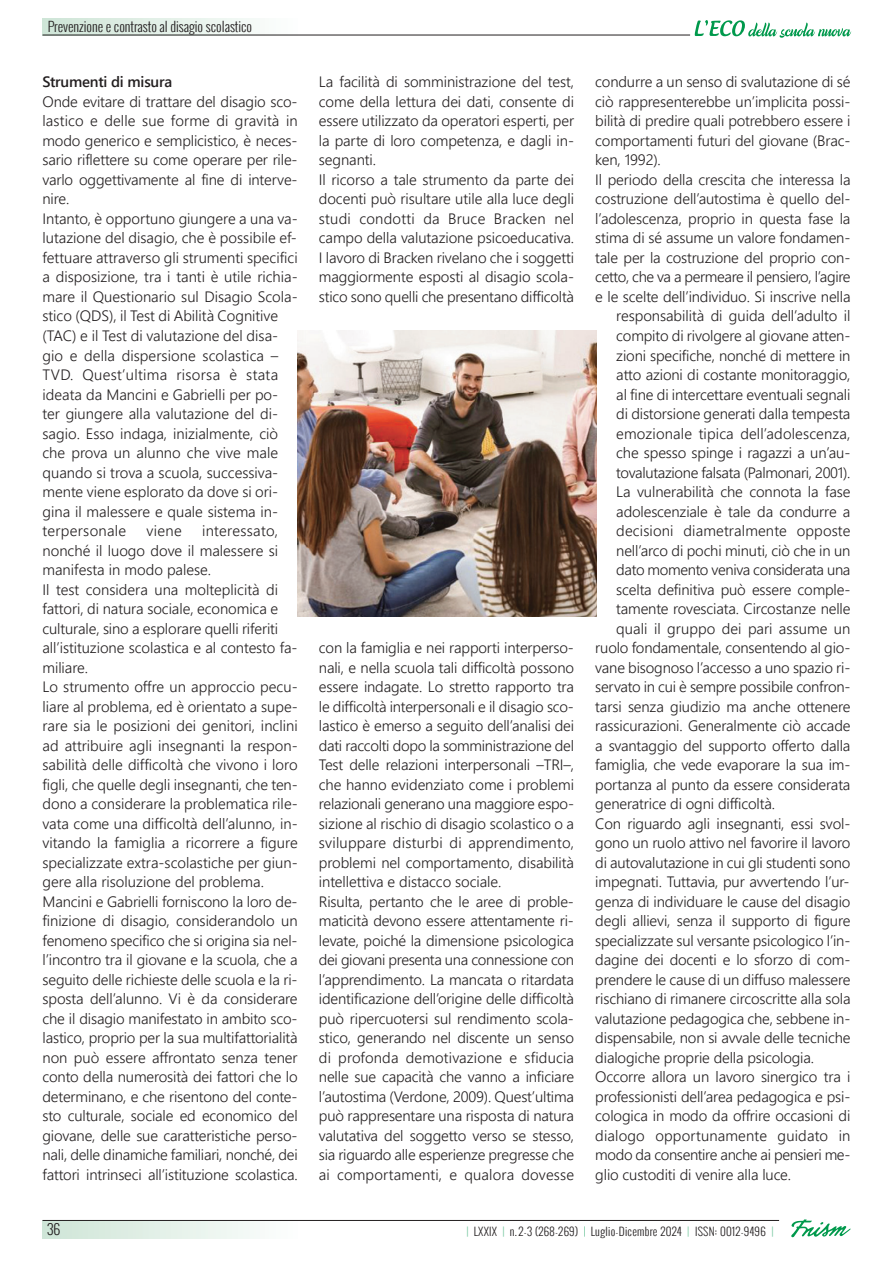
<style>
.page{position:relative;width:893px;height:1263px;background:#fff}
.page>*{position:absolute;margin:0;border:0;box-sizing:border-box;transform-origin:0 0}
.t1{font:300 15px/19.5px "Segoe UI";letter-spacing:-.01em;color:#231f20;text-align:justify}
.t2{font:300 15px "Segoe UI";letter-spacing:.01em;color:#231f20}
.t3{font:600 15px "Segoe UI";letter-spacing:-.015em;color:#231f20}
.t4{font:300 14.25px "Oswald";color:#231f20}
.t5{font:300 13.5px "Oswald";color:#231f20}
.t6{font:300 11.25px "Oswald";letter-spacing:.025em;color:#231f20}
.s1{color:#69c296}
</style>
<div class="page">
<div style="left:43px;top:1221px;width:255px;height:17px;background:linear-gradient(to right,#cee5d6,#fdfefe)"></div>
<hr style="left:43px;top:1220px;width:736px;height:1px;background:#231f20">
<svg style="left:791px;top:1219px;width:60px;height:18px"></svg>
<div style="left:43px;top:18px;width:255px;height:17px;background:linear-gradient(to right,#cee5d6,#fdfefe)"></div>
<hr style="left:43px;top:35px;width:647px;height:1px;background:#231f20">
<svg style="left:695px;top:20px;width:156px;height:18px"></svg>
<img style="left:298px;top:330px;width:299px;height:286px">
<p class="t5" style="left:48px;top:16px;width:206px">Prevenzione e contrasto al disagio scolastico</p>
<p class="t3" style="left:43px;top:71px;width:131px">Strumenti di misura</p>
<p class="t1" style="left:43px;top:91px;width:257px">Onde evitare di trattare del disagio sco&shy;lastico e delle sue forme di gravità in modo generico e semplicistico, è neces&shy;sario riflettere su come operare per rile&shy;varlo oggettivamente al fine di interve&shy;nire.</p>
<p class="t1" style="left:43px;top:208px;width:257px;text-align:left">Intanto, è opportuno giungere a una va&shy;lutazione del disagio, che è possibile ef&shy;fettuare attraverso gli strumenti specifici a disposizione, tra i tanti è utile richia&shy;mare il Questionario sul Disagio Scola&shy;stico (QDS), il Test di Abilità Cognitive (TAC) e il Test di valutazione del disa&shy;gio e della dispersione scolastica – TVD. Quest’ultima risorsa è stata ideata da Mancini e Gabrielli per po&shy;ter giungere alla valutazione del di&shy;sagio. Esso indaga, inizialmente, ciò che prova un alunno che vive male quando si trova a scuola, successiva&shy;mente viene esplorato da dove si ori&shy;gina il malessere e quale sistema in&shy;terpersonale</p>
<p class="t1" style="left:43px;top:520px;width:237px;text-indent:160px">interessato, nonché il luogo dove il malessere si manifesta in modo palese.</p>
<p class="t1" style="left:43px;top:578px;width:257px;text-align:left">Il test considera una molteplicità di fattori, di natura sociale, economica e culturale, sino a esplorare quelli riferiti all’istituzione scolastica e al contesto fa&shy;miliare.</p>
<p class="t1" style="left:43px;top:676px;width:257px">Lo strumento offre un approccio pecu&shy;liare al problema, ed è orientato a supe&shy;rare sia le posizioni dei genitori, inclini ad attribuire agli insegnanti la respon&shy;sabilità delle difficoltà che vivono i loro figli, che quelle degli insegnanti, che ten&shy;dono a considerare la problematica rile&shy;vata come una difficoltà dell’alunno, in&shy;vitando la famiglia a ricorrere a figure specializzate extra-scolastiche per giun&shy;gere alla risoluzione del problema.</p>
<p class="t1" style="left:43px;top:890px;width:257px">Mancini e Gabrielli forniscono la loro de&shy;finizione di disagio, considerandolo un fenomeno specifico che si origina sia nel&shy;l’incontro tra il giovane e la scuola, che a seguito delle richieste delle scuola e la ri&shy;sposta dell’alunno. Vi è da considerare che il disagio manifestato in ambito sco&shy;lastico, proprio per la sua multifattorialità non può essere affrontato senza tener conto della numerosità dei fattori che lo determinano, e che risentono del conte&shy;sto culturale, sociale ed economico del giovane, delle sue caratteristiche perso&shy;nali, delle dinamiche familiari, nonché, dei fattori intrinseci all’istituzione scolastica.</p>
<p class="t1" style="left:147px;top:520px;width:37px">viene</p>
<p class="t1" style="left:319px;top:71px;width:257px">La facilità di somministrazione del test, come della lettura dei dati, consente di essere utilizzato da operatori esperti, per la parte di loro competenza, e dagli in&shy;segnanti.</p>
<p class="t1" style="left:319px;top:169px;width:257px">Il ricorso a tale strumento da parte dei docenti può risultare utile alla luce degli studi condotti da Bruce Bracken nel campo della valutazione psicoeducativa.<br>I lavoro di Bracken rivelano che i soggetti maggiormente esposti al disagio scola&shy;stico sono quelli che presentano difficoltà</p>
<p class="t1" style="left:319px;top:637px;width:257px">con la famiglia e nei rapporti interperso&shy;nali, e nella scuola tali difficoltà possono essere indagate. Lo stretto rapporto tra le difficoltà interpersonali e il disagio sco&shy;lastico è emerso a seguito dell’analisi dei dati raccolti dopo la somministrazione del Test delle relazioni interpersonali –TRI–, che hanno evidenziato come i problemi relazionali generano una maggiore espo&shy;sizione al rischio di disagio scolastico o a sviluppare disturbi di apprendimento, problemi nel comportamento, disabilità intellettiva e distacco sociale.</p>
<p class="t1" style="left:319px;top:890px;width:257px">Risulta, pertanto che le aree di proble&shy;maticità devono essere attentamente ri&shy;levate, poiché la dimensione psicologica dei giovani presenta una connessione con l’apprendimento. La mancata o ritardata identificazione dell’origine delle difficoltà può ripercuotersi sul rendimento scola&shy;stico, generando nel discente un senso di profonda demotivazione e sfiducia nelle sue capacità che vanno a inficiare l’autostima (Verdone, 2009). Quest’ultima può rappresentare una risposta di natura valutativa del soggetto verso se stesso, sia riguardo alle esperienze pregresse che ai comportamenti, e qualora dovesse</p>
<p class="t1" style="left:595px;top:71px;width:257px">condurre a un senso di svalutazione di sé ciò rappresenterebbe un’implicita possi&shy;bilità di predire quali potrebbero essere i comportamenti futuri del giovane (Brac&shy;ken, 1992).</p>
<p class="t1" style="left:595px;top:169px;width:257px;text-align:right">Il periodo della crescita che interessa la costruzione dell’autostima è quello del&shy;l’adolescenza, proprio in questa fase la stima di sé assume un valore fondamen&shy;tale per la costruzione del proprio con&shy;cetto, che va a permeare il pensiero, l’agire e le scelte dell’individuo. Si inscrive nella responsabilità di guida dell’adulto il compito di rivolgere al giovane atten&shy;zioni specifiche, nonché di mettere in atto azioni di costante monitoraggio,<br>al fine di intercettare eventuali segnali<br>di distorsione generati dalla tempesta emozionale tipica dell’adolescenza, che spesso spinge i ragazzi a un’au&shy;tovalutazione falsata (Palmonari, 2001).</p>
<p class="t1" style="left:616px;top:481px;width:236px">La vulnerabilità che connota la fase</p>
<p class="t1" style="left:616px;top:500px;width:236px">adolescenziale è tale da condurre a</p>
<p class="t2" style="left:616px;top:520px;width:236px">decisioni diametralmente opposte</p>
<p class="t1" style="left:616px;top:539px;width:236px">nell’arco di pochi minuti, ciò che in un</p>
<p class="t1" style="left:616px;top:559px;width:236px">dato momento veniva considerata una</p>
<p class="t1" style="left:616px;top:578px;width:235px">scelta definitiva può essere comple-</p>
<p class="t1" style="left:616px;top:598px;width:236px">tamente rovesciata. Circostanze nelle</p>
<p class="t1" style="left:616px;top:617px;width:236px">quali il gruppo dei pari assume un</p>
<p class="t1" style="left:595px;top:637px;width:256px">ruolo fondamentale, consentendo al gio-</p>
<p class="t1" style="left:595px;top:656px;width:256px">vane bisognoso l’accesso a uno spazio ri-</p>
<p class="t1" style="left:595px;top:676px;width:256px">servato in cui è sempre possibile confron-</p>
<p class="t1" style="left:595px;top:695px;width:257px">tarsi senza giudizio ma anche ottenere</p>
<p class="t1" style="left:595px;top:715px;width:257px">rassicurazioni. Generalmente ciò accade</p>
<p class="t1" style="left:595px;top:734px;width:257px">a svantaggio del supporto offerto dalla</p>
<p class="t1" style="left:595px;top:754px;width:256px">famiglia, che vede evaporare la sua im-</p>
<p class="t1" style="left:595px;top:773px;width:257px">portanza al punto da essere considerata</p>
<p class="t1" style="left:595px;top:793px;width:181px">generatrice di ogni difficoltà.</p>
<p class="t1" style="left:595px;top:812px;width:257px">Con riguardo agli insegnanti, essi svol&shy;gono un ruolo attivo nel favorire il lavoro di autovalutazione in cui gli studenti sono impegnati. Tuttavia, pur avvertendo l’ur&shy;genza di individuare le cause del disagio degli allievi, senza il supporto di figure specializzate sul versante psicologico l’in&shy;dagine dei docenti e lo sforzo di com&shy;prendere le cause di un diffuso malessere rischiano di rimanere circoscritte alla sola valutazione pedagogica che, sebbene in&shy;dispensabile, non si avvale delle tecniche dialogiche proprie della psicologia.</p>
<p class="t1" style="left:595px;top:1066px;width:257px">Occorre allora un lavoro sinergico tra i professionisti dell’area pedagogica e psi&shy;cologica in modo da offrire occasioni di dialogo opportunamente guidato in modo da consentire anche ai pensieri me&shy;glio custoditi di venire alla luce.</p>
<p class="t4" style="left:47px;top:1218px;width:15px">36</p>
<p class="t6" style="left:466px;top:1222px;width:309px"><span class="s1">|</span> LXXIX <span class="s1">|</span> n.2-3 (268-269) Luglio-Dicembre 2024 <span class="s1">|</span> ISSN: 0012-9496 <span class="s1">|</span></p>
</div>
